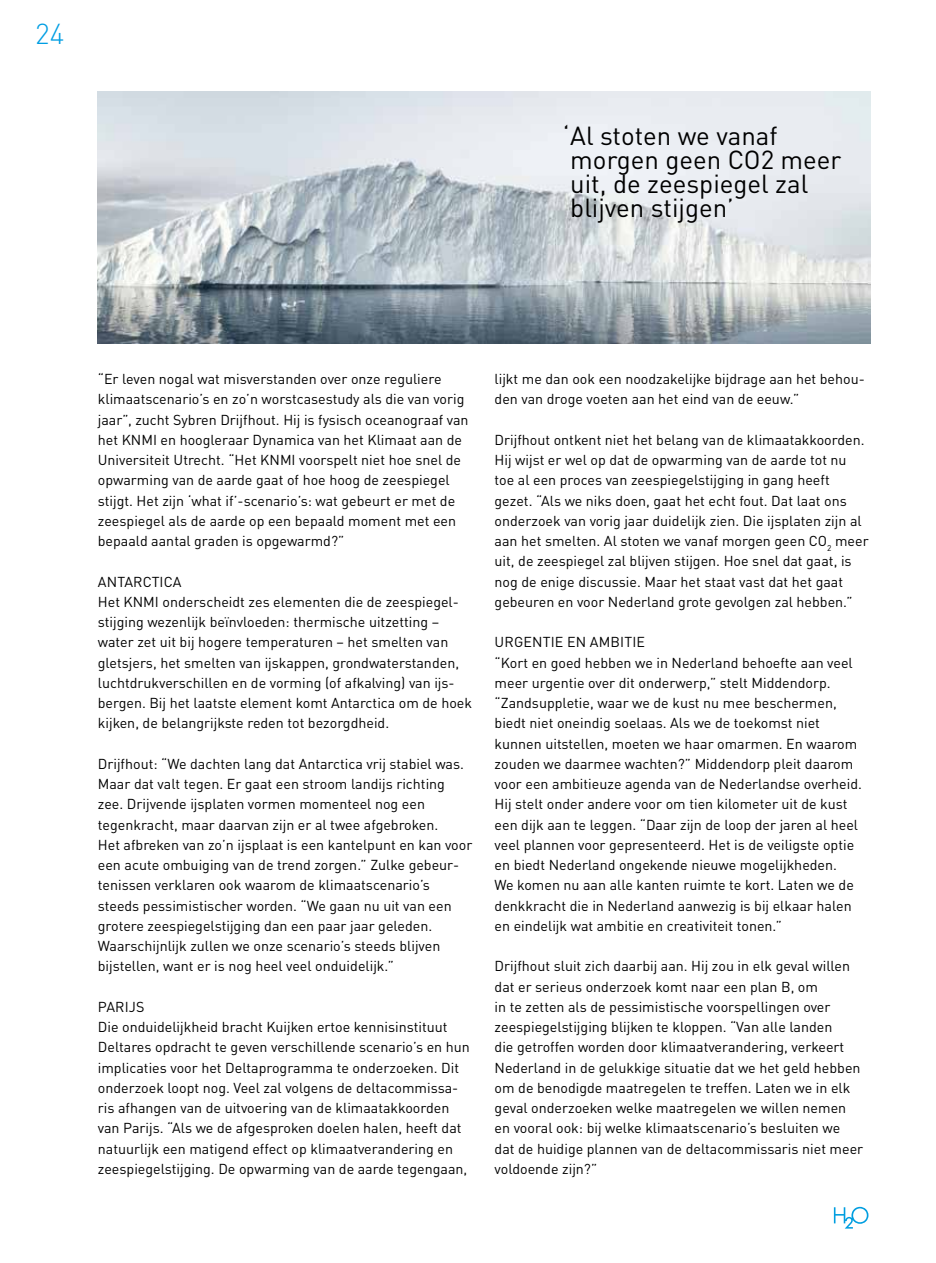
<style>
.page{position:relative;width:936px;height:1263px;background:#fff}
.page>*{position:absolute;margin:0;border:0;box-sizing:border-box;transform-origin:0 0}
.t1{font:300 28.5px "DIN Pro";color:#009ee3}
.t2{font:25.8px/24px "DIN Pro";color:#000}
.t3{font:14.25px/20.2px "DIN Pro";color:#000}
</style>
<div class="page">
<svg style="left:833px;top:1207px;width:35px;height:21px"></svg>
<img style="left:98px;top:91px;width:772px;height:253px">
<h1 class="t1" style="left:35px;top:12px;width:31px">24</h1>
<h2 class="t2" style="left:563px;top:121px;width:280px">‘Al stoten we vanaf morgen geen CO2 meer uit, de zeespiegel zal blijven stijgen’</h2>
<p class="t3" style="left:98px;top:367px;width:372px">“Er leven nogal wat misverstanden over onze reguliere klimaatscenario’s en zo’n worstcasestudy als die van vorig jaar”, zucht Sybren Drijfhout. Hij is fysisch oceanograaf van het KNMI en hoogleraar Dynamica van het Klimaat aan de Universiteit Utrecht. “Het KNMI voorspelt niet hoe snel de opwarming van de aarde gaat of hoe hoog de zeespiegel stijgt. Het zijn ‘what if’-scenario’s: wat gebeurt er met de zeespiegel als de aarde op een bepaald moment met een bepaald aantal graden is opgewarmd?”</p>
<p class="t3" style="left:98px;top:570px;width:376px">ANTARCTICA<br>Het KNMI onderscheidt zes elementen die de zeespiegel&shy;stijging wezenlijk beïnvloeden: thermische uitzetting – water zet uit bij hogere temperaturen – het smelten van gletsjers, het smelten van ijskappen, grondwaterstanden, luchtdrukverschillen en de vorming (of afkalving) van ijs&shy;bergen. Bij het laatste element komt Antarctica om de hoek kijken, de belangrijkste reden tot bezorgdheid.</p>
<p class="t3" style="left:98px;top:752px;width:376px">Drijfhout: “We dachten lang dat Antarctica vrij stabiel was.<br>Maar dat valt tegen. Er gaat een stroom landijs richting zee. Drijvende ijsplaten vormen momenteel nog een tegenkracht, maar daarvan zijn er al twee afgebroken.<br>Het afbreken van zo’n ijsplaat is een kantelpunt en kan voor een acute ombuiging van de trend zorgen.” Zulke gebeur&shy;tenissen verklaren ook waarom de klimaatscenario’s steeds pessimistischer worden. “We gaan nu uit van een grotere zeespiegelstijging dan een paar jaar geleden.<br>Waarschijnlijk zullen we onze scenario’s steeds blijven bijstellen, want er is nog heel veel onduidelijk.”</p>
<p class="t3" style="left:98px;top:995px;width:373px">PARIJS<br>Die onduidelijkheid bracht Kuijken ertoe kennisinstituut Deltares opdracht te geven verschillende scenario’s en hun implicaties voor het Deltaprogramma te onderzoeken. Dit onderzoek loopt nog. Veel zal volgens de deltacommissa&shy;ris afhangen van de uitvoering van de klimaatakkoorden van Parijs. “Als we de afgesproken doelen halen, heeft dat natuurlijk een matigend effect op klimaatverandering en zeespiegelstijging. De opwarming van de aarde tegengaan,</p>
<p class="t3" style="left:494px;top:367px;width:372px">lijkt me dan ook een noodzakelijke bijdrage aan het behou&shy;den van droge voeten aan het eind van de eeuw.”</p>
<p class="t3" style="left:494px;top:428px;width:375px">Drijfhout ontkent niet het belang van de klimaatakkoorden.<br>Hij wijst er wel op dat de opwarming van de aarde tot nu toe al een proces van zeespiegelstijging in gang heeft gezet. “Als we niks doen, gaat het echt fout. Dat laat ons onderzoek van vorig jaar duidelijk zien. Die ijsplaten zijn al aan het smelten. Al stoten we vanaf morgen geen CO<sub>2</sub> meer uit, de zeespiegel zal blijven stijgen. Hoe snel dat gaat, is nog de enige discussie. Maar het staat vast dat het gaat gebeuren en voor Nederland grote gevolgen zal hebben.”</p>
<p class="t3" style="left:494px;top:631px;width:369px">URGENTIE EN AMBITIE<br>“Kort en goed hebben we in Nederland behoefte aan veel meer urgentie over dit onderwerp,” stelt Middendorp. “Zandsuppletie, waar we de kust nu mee beschermen, biedt niet oneindig soelaas. Als we de toekomst niet kunnen uitstellen, moeten we haar omarmen. En waarom zouden we daarmee wachten?” Middendorp pleit daarom voor een ambitieuze agenda van de Nederlandse overheid.<br>Hij stelt onder andere voor om tien kilometer uit de kust een dijk aan te leggen. “Daar zijn de loop der jaren al heel veel plannen voor gepresenteerd. Het is de veiligste optie en biedt Nederland ongekende nieuwe mogelijkheden.<br>We komen nu aan alle kanten ruimte te kort. Laten we de denkkracht die in Nederland aanwezig is bij elkaar halen en eindelijk wat ambitie en creativiteit tonen.”</p>
<p class="t3" style="left:494px;top:955px;width:370px">Drijfhout sluit zich daarbij aan. Hij zou in elk geval willen dat er serieus onderzoek komt naar een plan B, om<br>in te zetten als de pessimistische voorspellingen over zeespiegelstijging blijken te kloppen. “Van alle landen<br>die getroffen worden door klimaatverandering, verkeert Nederland in de gelukkige situatie dat we het geld hebben om de benodigde maatregelen te treffen. Laten we in elk geval onderzoeken welke maatregelen we willen nemen en vooral ook: bij welke klimaatscenario’s besluiten we dat de huidige plannen van de deltacommissaris niet meer voldoende zijn?”</p>
</div>
